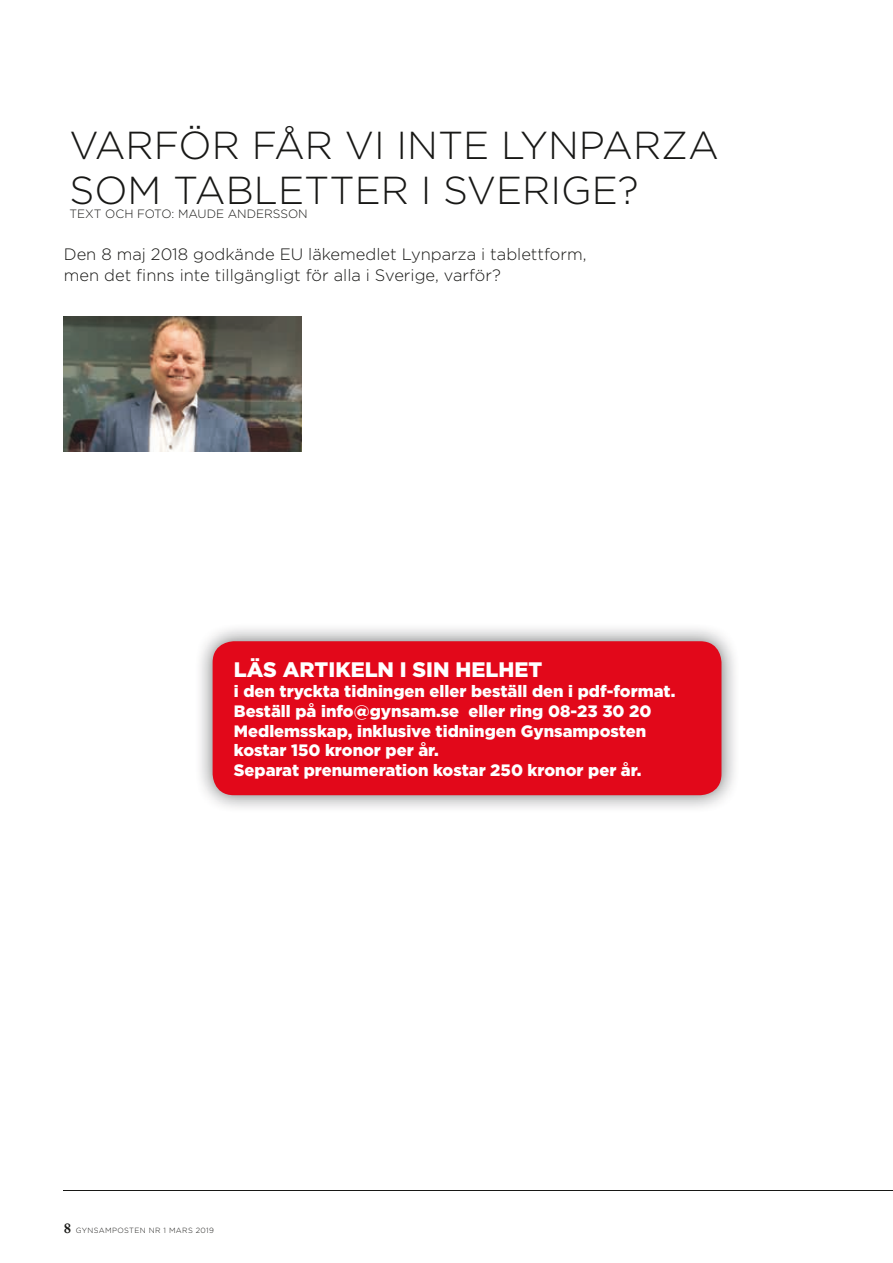
<style>
.page{position:relative;width:893px;height:1263px;background:#fff}
.page>*{position:absolute;margin:0;border:0;box-sizing:border-box;transform-origin:0 0}
.t1{font:300 39px/45px "Gotham";color:#181816}
.t2{font:900 21px "Gotham";color:#fff}
.t3{font:900 16.5px/19.8px "Gotham";color:#fff}
.t4{font:300 16.5px/21px "Gotham";color:#181816}
.t5{font:300 12px "Gotham";color:#181816}
.t6{font:300 7.5px "Gotham";letter-spacing:.05em;color:#181816}
.s1{font-family:"Bembo";font-weight:700;font-size:15px}
</style>
<div class="page">
<hr style="left:64px;top:1190px;width:829px;height:1px;background:#181816">
<img style="left:64px;top:317px;width:238px;height:134px">
<img style="left:200px;top:628px;width:535px;height:180px">
<div style="left:213px;top:641px;width:508px;height:154px;background:#e2081a;border-radius:21px"></div>
<h1 class="t1" style="left:69px;top:121px;width:651px">VARFÖR FÅR VI INTE LYNPARZA<br>SOM TABLETTER I SVERIGE?</h1>
<p class="t5" style="left:69px;top:206px;width:240px">TEXT OCH FOTO: MAUDE ANDERSSON</p>
<p class="t4" style="left:64px;top:243px;width:524px">Den 8 maj 2018 godkände EU läkemedlet Lynparza i tablettform, men det finns inte tillgängligt för alla i Sverige, varför?</p>
<p class="t2" style="left:234px;top:655px;width:310px">LÄS ARTIKELN I SIN HELHET</p>
<p class="t3" style="left:234px;top:681px;width:443px">i den tryckta tidningen eller beställ den i pdf-format.<br>Beställ på info@gynsam.se eller ring 08-23 30 20<br>Medlemsskap, inklusive tidningen Gynsamposten kostar 150 kronor per år.<br>Separat prenumeration kostar 250 kronor per år.</p>
<p class="t6" style="left:64px;top:1226px;width:152px"><span class="s1">8</span> GYNSAMPOSTEN NR 1 MARS 2019</p>
</div>
